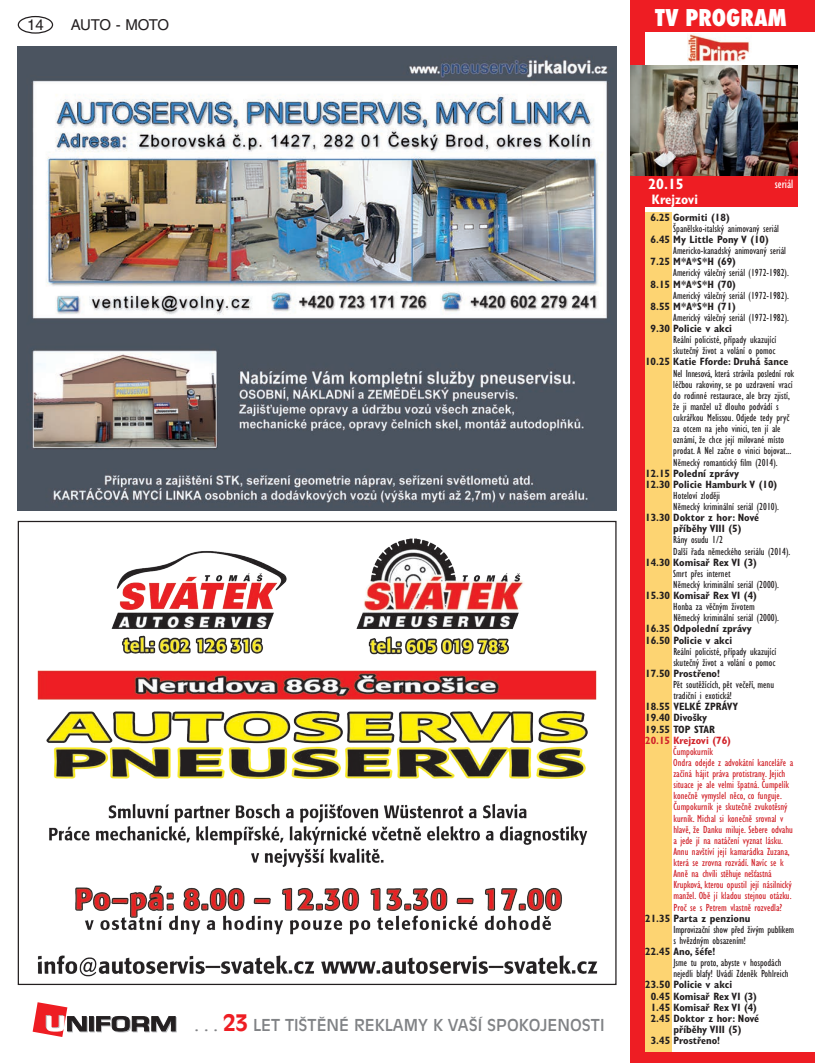
<style>
.page{position:relative;width:815px;height:1063px;background:#fff}
.page>*{position:absolute;margin:0;border:0;box-sizing:border-box;transform-origin:0 0}
.t1{font:800 condensed 22.5px "Futura";color:#fff}
.t2{font:16.25px "Antique Olive CE";color:#808285}
.t3{font:15px "Helvetica CE";letter-spacing:-.04em;color:#231f20}
.t4{font:700 condensed 15px "Gill Sans CE";color:#fff}
.t5{font:700 condensed 13.75px "Gill Sans CE";color:#fff}
.t6{font:condensed 12.5px "Gill Sans CE";color:#fff}
.t7{font:condensed 10.62px/11.1px "Gill Sans CE";color:#231f20}
.t8{font:700 condensed 10.62px/11.1px "Gill Sans CE";color:#231f20}
.t9{font:condensed 10.62px/11.1px "Gill Sans CE";color:#d1232a}
.t10{font:700 condensed 10.62px "Gill Sans CE";color:#d1232a}
.s1{font-weight:700;font-size:22.5px;color:#ee1d23}
</style>
<div class="page">
<div style="left:18px;top:16px;width:35px;height:18px;border:1px solid #231f20;border-radius:50%"></div>
<svg style="left:90px;top:1017px;width:5px;height:15px"></svg>
<svg style="left:89px;top:1016px;width:5px;height:15px"></svg>
<svg style="left:96px;top:1016px;width:81px;height:16px"></svg>
<svg style="left:33px;top:1002px;width:55px;height:35px"></svg>
<div style="left:631px;top:0;width:184px;height:32px;background:#ee1d23"></div>
<div style="left:631px;top:175px;width:166px;height:32px;background:#ee1d23"></div>
<img style="left:687px;top:33px;width:63px;height:29px">
<div style="left:631px;top:0;width:14px;height:1063px;background:#ee1d23"></div>
<div style="left:631px;top:1052px;width:184px;height:11px;background:#ee1d23"></div>
<div style="left:645px;top:213px;width:26px;height:839px;background:#fdd472"></div>
<img style="left:631px;top:66px;width:166px;height:109px">
<img style="left:18px;top:46px;width:599px;height:464px">
<img style="left:37px;top:538px;width:561px;height:439px">
<h3 class="t3" style="left:27px;top:16px;width:18px">14</h3>
<h3 class="t3" style="left:71px;top:16px;width:100px">AUTO - MOTO</h3>
<h1 class="t1" style="left:655px;top:2px;width:133px">TV PROGRAM</h1>
<h2 class="t2" style="left:195px;top:1016px;width:411px">. . . <span class="s1">23</span> LET TIŠTĚNÉ REKLAMY K VAŠÍ SPOKOJENOSTI</h2>
<h3 class="t4" style="left:648px;top:175px;width:37px">20.15</h3>
<p class="t5" style="left:652px;top:191px;width:47px">Krejzovi</p>
<p class="t6" style="left:775px;top:176px;width:20px">seriál</p>
<p class="t8" style="left:651px;top:212px;width:81px">6.25 Gormiti (18)</p>
<p class="t7" style="left:673px;top:223px;width:107px">Španělsko-italský animovaný seriál</p>
<p class="t8" style="left:651px;top:234px;width:120px">6.45 My Little Pony V (10)</p>
<p class="t7" style="left:673px;top:245px;width:114px">Americko-kanadský animovaný seriál</p>
<p class="t8" style="left:651px;top:256px;width:87px">7.25 M*A*S*H (69)</p>
<p class="t7" style="left:673px;top:267px;width:117px">Americký válečný seriál (1972-1982).</p>
<p class="t8" style="left:651px;top:279px;width:87px">8.15 M*A*S*H (70)</p>
<p class="t7" style="left:673px;top:290px;width:117px">Americký válečný seriál (1972-1982).</p>
<p class="t8" style="left:651px;top:301px;width:87px">8.55 M*A*S*H (71)</p>
<p class="t7" style="left:673px;top:312px;width:117px">Americký válečný seriál (1972-1982).</p>
<p class="t8" style="left:651px;top:323px;width:83px">9.30 Policie v akci</p>
<p class="t7" style="left:673px;top:334px;width:105px">Reální policisté, případy ukazující skutečný život a volání o pomoc</p>
<p class="t8" style="left:645px;top:356px;width:145px">10.25 Katie Fforde: Druhá šance</p>
<p class="t7" style="left:673px;top:368px;width:123px">Nel Innesová, která strávila poslední rok léčbou rakoviny, se po uzdravení vrací do rodinné restaurace, ale brzy zjistí, že ji manžel už dlouho podvádí s cukrářkou Melissou. Odjede tedy pryč za otcem na jeho vinici, ten jí ale oznámí, že chce její milované místo prodat. A Nel začne o vinici bojovat...<br>Německý romantický film (2014).</p>
<p class="t8" style="left:645px;top:468px;width:134px">12.15 Polední zprávy<br>12.30 Policie Hamburk V (10)</p>
<p class="t7" style="left:673px;top:490px;width:107px">Hoteloví zloději<br>Německý kriminální seriál (2010).</p>
<p class="t8" style="left:673px;top:512px;width:87px;text-indent:-28px">13.30 Doktor z hor: Nové příběhy VIII (5)</p>
<p class="t7" style="left:673px;top:534px;width:119px">Rány osudu 1/2<br>Další řada německého seriálu (2014).</p>
<p class="t8" style="left:645px;top:557px;width:113px">14.30 Komisař Rex VI (3)</p>
<p class="t7" style="left:673px;top:568px;width:107px">Smrt přes internet<br>Německý kriminální seriál (2000).</p>
<p class="t8" style="left:645px;top:590px;width:113px">15.30 Komisař Rex VI (4)</p>
<p class="t7" style="left:673px;top:601px;width:107px">Honba za věčným životem<br>Německý kriminální seriál (2000).</p>
<p class="t8" style="left:645px;top:623px;width:108px">16.35 Odpolední zprávy<br>16.50 Policie v akci</p>
<p class="t7" style="left:673px;top:646px;width:105px">Reální policisté, případy ukazující skutečný život a volání o pomoc</p>
<p class="t8" style="left:645px;top:668px;width:76px">17.50 Prostřeno!</p>
<p class="t7" style="left:673px;top:679px;width:102px">Pět soutěžících, pět večeří, menu tradiční i exotická!</p>
<p class="t8" style="left:645px;top:701px;width:95px">18.55 VELKÉ ZPRÁVY<br>19.40 Divošky<br>19.55 TOP STAR</p>
<p class="t10" style="left:645px;top:734px;width:87px">20.15 Krejzovi (76)</p>
<p class="t9" style="left:673px;top:746px;width:121px">Čumpokurník<br>Ondra odejde z advokátní kanceláře a začíná hájit práva protistrany. Jejich situace je ale velmi špatná. Čumpelík konečně vymyslel něco, co funguje.<br>Čumpokurník je skutečně zvukotěsný kurník. Michal si konečně srovnal v hlavě, že Danku miluje. Sebere odvahu a jede jí na natáčení vyznat lásku.<br>Annu navštíví její kamarádka Zuzana, která se zrovna rozvádí. Navíc se k Anně na chvíli stěhuje nešťastná Krupková, kterou opustil její násilnický manžel. Obě jí kladou stejnou otázku.<br>Proč se s Petrem vlastně rozvedla?</p>
<p class="t8" style="left:645px;top:913px;width:107px">21.35 Parta z penzionu</p>
<p class="t7" style="left:673px;top:924px;width:122px">Improvizační show před živým publikem s hvězdným obsazením!</p>
<p class="t8" style="left:645px;top:946px;width:72px">22.45 Ano, šéfe!</p>
<p class="t7" style="left:673px;top:957px;width:117px">Jsme tu proto, abyste v hospodách nejedli blafy! Uvádí Zdeněk Pohlreich</p>
<p class="t8" style="left:645px;top:979px;width:88px">23.50 Policie v akci</p>
<p class="t8" style="left:651px;top:990px;width:108px">0.45 Komisař Rex VI (3)</p>
<p class="t8" style="left:651px;top:1002px;width:108px">1.45 Komisař Rex VI (4)</p>
<p class="t8" style="left:651px;top:1013px;width:110px">2.45 Doktor z hor: Nové</p>
<p class="t8" style="left:673px;top:1024px;width:70px">příběhy VIII (5)</p>
<p class="t8" style="left:651px;top:1035px;width:71px">3.45 Prostřeno!</p>
</div>
